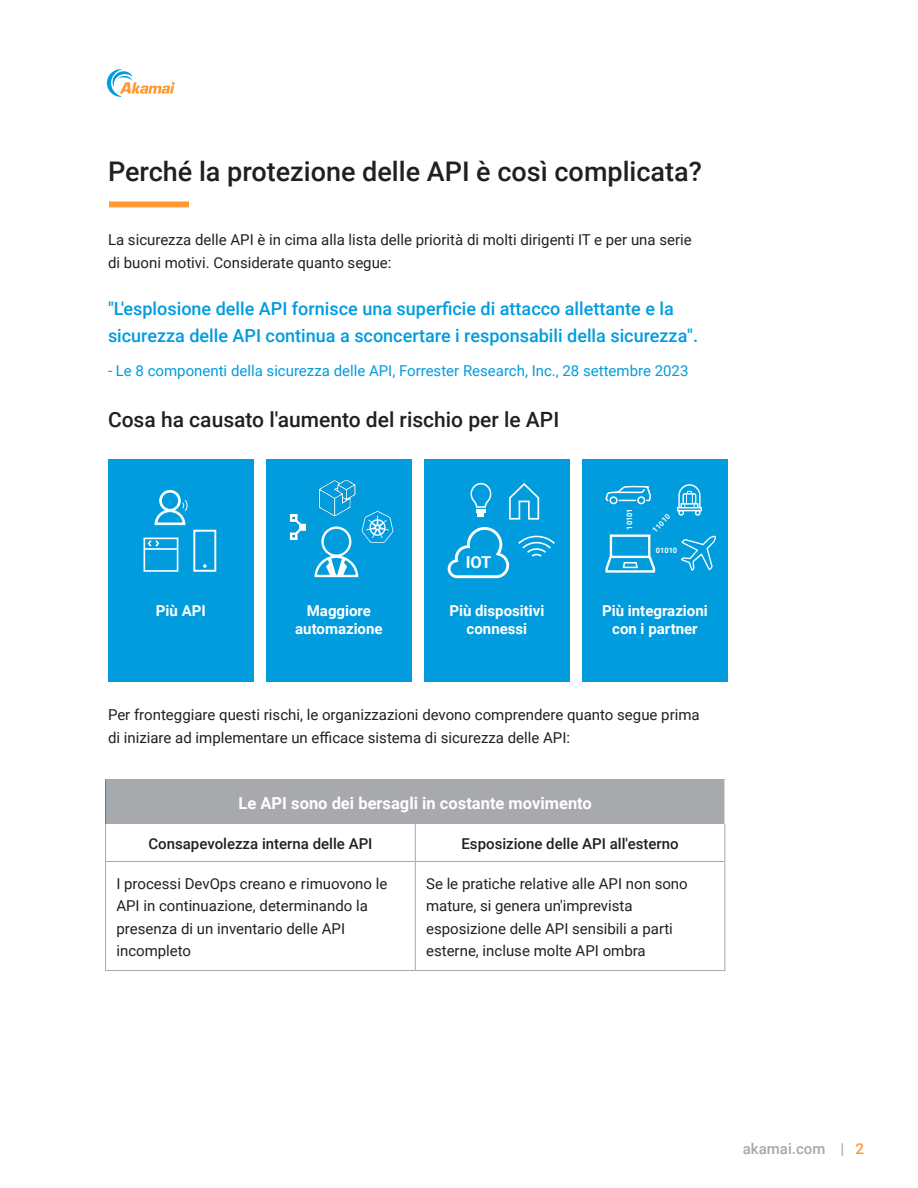
<style>
.page{position:relative;width:918px;height:1188px;background:#fff}
.page>*{position:absolute;margin:0;border:0;box-sizing:border-box;transform-origin:0 0}
.H1_-_Single_Column_Orange_Bar{font:500 27px "Roboto";color:#231f20}
.H2_-_Subheading{font:500 21px "Roboto";color:#231f20}
.Quote_Copy{font:500 18px/27px "Roboto";color:#009cde}
.Body{font:700 16.5px "Roboto";color:#fff}
.Body-2{font:15px/22.5px "Roboto";color:#231f20}
.Quote_Copy-2{font:15px "Roboto";color:#009cde}
.Body-3{font:700 15px/18px "Roboto";color:#fff;text-align:center}
.t1{font:500 15px "Roboto";color:#231f20}
.t2{font:500 15px "Roboto";color:#a8a8aa}
.Body-4{font:700 7.5px "Roboto";color:#fff}
.s1{color:#f93}
</style>
<div class="page">
<svg style="left:107px;top:69px;width:68px;height:28px"></svg>
<div style="left:109px;top:201px;width:80px;height:6px;background:#f93"></div>
<div style="left:106px;top:780px;width:619px;height:44px;background:#a8a9ad"></div>
<hr style="left:725px;top:824px;width:1px;height:37px;background:#a8a8aa">
<hr style="left:415px;top:824px;width:1px;height:37px;background:#a8a8aa">
<hr style="left:415px;top:861px;width:310px;height:1px;background:#a8a8aa">
<hr style="left:415px;top:970px;width:310px;height:1px;background:#a8a8aa">
<hr style="left:105px;top:824px;width:1px;height:37px;background:#a8a8aa">
<hr style="left:105px;top:861px;width:310px;height:1px;background:#a8a8aa">
<hr style="left:105px;top:862px;width:1px;height:108px;background:#a8a8aa">
<hr style="left:415px;top:862px;width:1px;height:108px;background:#a8a8aa">
<hr style="left:725px;top:862px;width:1px;height:108px;background:#a8a8aa">
<hr style="left:105px;top:970px;width:310px;height:1px;background:#a8a8aa">
<hr style="left:105px;top:780px;width:1px;height:44px;background:#0696d7">
<div style="left:108px;top:459px;width:146px;height:222px;background:#009cde"></div>
<div style="left:266px;top:459px;width:146px;height:222px;background:#009cde"></div>
<div style="left:424px;top:459px;width:146px;height:222px;background:#009cde"></div>
<div style="left:582px;top:459px;width:146px;height:222px;background:#009cde"></div>
<svg style="left:314px;top:526px;width:44px;height:51px"></svg>
<img style="left:289px;top:514px;width:18px;height:26px">
<img style="left:319px;top:480px;width:37px;height:37px">
<img style="left:339px;top:507px;width:55px;height:40px">
<svg style="left:144px;top:490px;width:72px;height:82px"></svg>
<svg style="left:448px;top:527px;width:61px;height:51px"></svg>
<svg style="left:471px;top:483px;width:20px;height:34px"></svg>
<svg style="left:509px;top:483px;width:30px;height:37px"></svg>
<svg style="left:518px;top:536px;width:37px;height:21px"></svg>
<svg style="left:605px;top:535px;width:50px;height:38px"></svg>
<svg style="left:677px;top:484px;width:25px;height:32px"></svg>
<svg style="left:605px;top:485px;width:46px;height:19px"></svg>
<svg style="left:681px;top:536px;width:35px;height:35px"></svg>
<p class="H1_-_Single_Column_Orange_Bar" style="left:108px;top:153px;width:595px">Perché la protezione delle API è così complicata?</p>
<p class="Body-2" style="left:108px;top:227px;width:585px;line-height:23.2px">La sicurezza delle API è in cima alla lista delle priorità di molti dirigenti IT e per una serie di buoni motivi. Considerate quanto segue:</p>
<p class="Quote_Copy" style="left:108px;top:295px;width:592px">"L'esplosione delle API fornisce una superficie di attacco allettante e la sicurezza delle API continua a sconcertare i responsabili della sicurezza".</p>
<p class="Quote_Copy-2" style="left:108px;top:360px;width:582px">- Le 8 componenti della sicurezza delle API, Forrester Research, Inc., 28 settembre 2023</p>
<p class="H2_-_Subheading" style="left:108px;top:405px;width:453px">Cosa ha causato l'aumento del rischio per le API</p>
<p class="Body" style="left:466px;top:550px;width:27px">IOT</p>
<p class="Body-4" style="left:624px;top:530px;width:23px;rotate:-90deg">10101</p>
<p class="Body-4" style="left:650px;top:527px;width:23px;rotate:-45deg">11010</p>
<p class="Body-4" style="left:656px;top:545px;width:23px">01010</p>
<p class="Body-3" style="left:156px;top:601px;width:51px">Più API</p>
<p class="Body-3" style="left:295px;top:601px;width:89px">Maggiore automazione</p>
<p class="Body-3" style="left:449px;top:601px;width:97px">Più dispositivi connessi</p>
<p class="Body-3" style="left:602px;top:601px;width:107px">Più integrazioni con i partner</p>
<p class="Body-2" style="left:108px;top:702px;width:593px;line-height:23.2px">Per fronteggiare questi rischi, le organizzazioni devono comprendere quanto segue prima di iniziare ad implementare un efficace sistema di sicurezza delle API:</p>
<h1 class="Body" style="left:239px;top:792px;width:355px">Le API sono dei bersagli in costante movimento</h1>
<h1 class="t1" style="left:148px;top:833px;width:226px">Consapevolezza interna delle API</h1>
<h1 class="t1" style="left:462px;top:833px;width:219px">Esposizione delle API all'esterno</h1>
<p class="Body-2" style="left:116px;top:872px;width:272px">I processi DevOps creano e rimuovono le<br>API in continuazione, determinando la presenza di un inventario delle API incompleto</p>
<p class="Body-2" style="left:426px;top:872px;width:263px">Se le pratiche relative alle API non sono mature, si genera un'imprevista esposizione delle API sensibili a parti esterne, incluse molte API ombra</p>
<p class="t2" style="left:743px;top:1139px;width:123px">akamai.com | <span class="s1">2</span></p>
</div>
